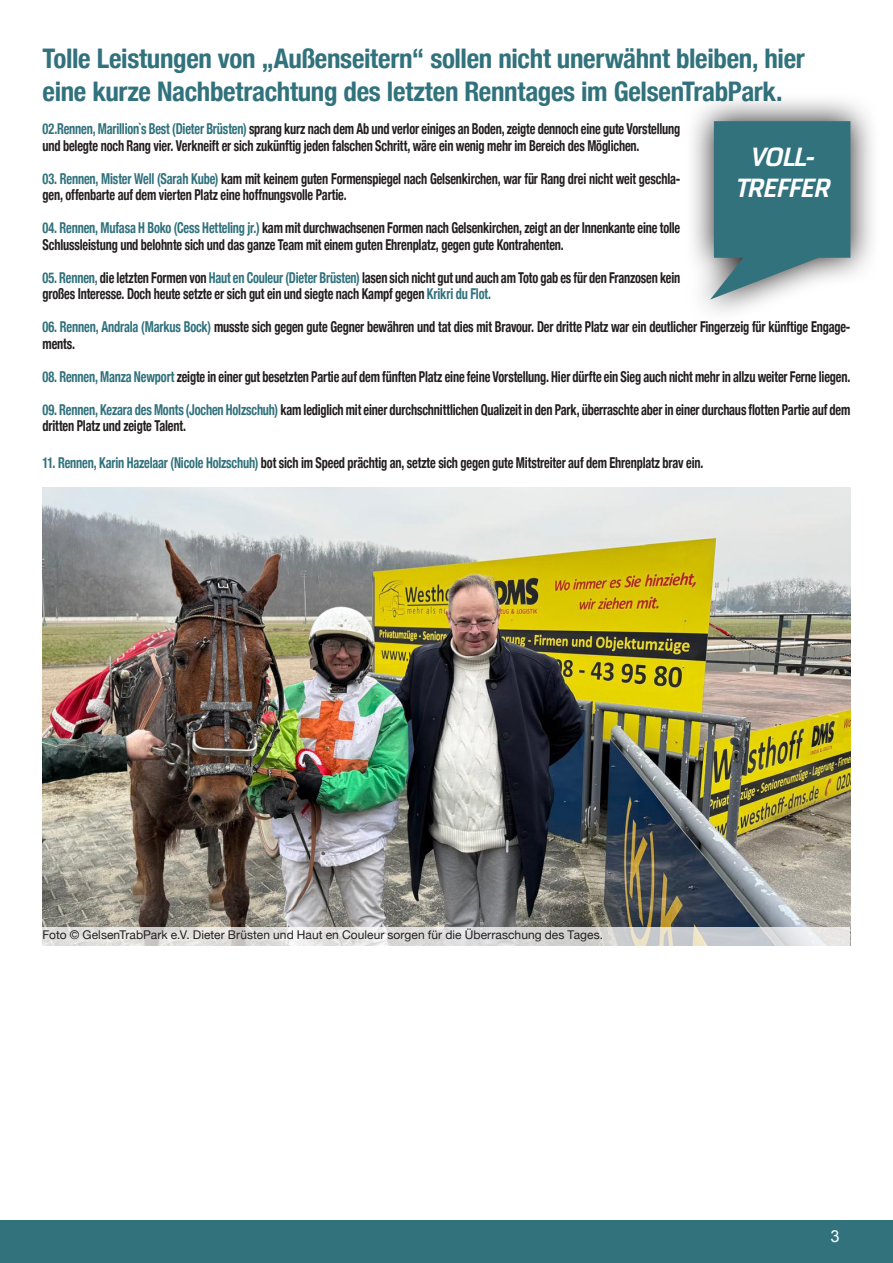
<style>
.page{position:relative;width:893px;height:1263px;background:#fff}
.page>*{position:absolute;margin:0;border:0;box-sizing:border-box;transform-origin:0 0}
.t1{font:700 condensed 27px/32.4px "Helvetica Neue";letter-spacing:-.01em;color:#31727d}
.t2{font:italic 900 25.5px/30.6px "Sommet";letter-spacing:-.025em;color:#fff;text-align:center}
.t3{font:16.5px "Arial";color:#fff}
.t4{font:700 condensed 15px/16.5px "Helvetica Neue";letter-spacing:-.015em;color:#231f20;scale:.82 1}
.t5{font:12px "Helvetica Neue";letter-spacing:.005em;color:#231f20}
.s1{color:#31727d}
</style>
<div class="page">
<div style="left:0;top:1220px;width:893px;height:43px;background:#31727d"></div>
<img style="left:43px;top:487px;width:807px;height:441px">
<svg style="left:43px;top:928px;width:807px;height:18px;background:#dbdbda"></svg>
<svg style="left:693px;top:100px;width:179px;height:213px"></svg>
<svg style="left:710px;top:121px;width:140px;height:179px;background:#4f848c"></svg>
<p class="t1" style="left:43px;top:41px;width:764px">Tolle Leistungen von „Außenseitern“ sollen nicht unerwähnt bleiben, hier eine kurze Nachbetrachtung des letzten Renntages im GelsenTrabPark.</p>
<p class="t4" style="left:43px;top:120px;width:779px"><span class="s1">02.Rennen, Marillion`s Best (Dieter Brüsten)</span> sprang kurz nach dem Ab und verlor einiges an Boden, zeigte dennoch eine gute Vorstellung und belegte noch Rang vier. Verkneift er sich zukünftig jeden falschen Schritt, wäre ein wenig mehr im Bereich des Möglichen.</p>
<p class="t4" style="left:43px;top:169px;width:779px"><span class="s1">03. Rennen, Mister Well (Sarah Kube)</span> kam mit keinem guten Formenspiegel nach Gelsenkirchen, war für Rang drei nicht weit geschla&shy;gen, offenbarte auf dem vierten Platz eine hoffnungsvolle Partie.</p>
<p class="t4" style="left:43px;top:219px;width:779px"><span class="s1">04. Rennen, Mufasa H Boko (Cess Hetteling jr.)</span> kam mit durchwachsenen Formen nach Gelsenkirchen, zeigt an der Innenkante eine tolle<br>Schlussleistung und belohnte sich und das ganze Team mit einem guten Ehrenplatz, gegen gute Kontrahenten.</p>
<p class="t4" style="left:43px;top:268px;width:779px"><span class="s1">05. Rennen,</span> die letzten Formen von <span class="s1">Haut en Couleur (Dieter Brüsten)</span> lasen sich nicht gut und auch am Toto gab es für den Franzosen kein großes Interesse. Doch heute setzte er sich gut ein und siegte nach Kampf gegen <span class="s1">Krikri du Flot.</span></p>
<p class="t4" style="left:43px;top:318px;width:987px"><span class="s1">06. Rennen, Andrala (Markus Bock)</span> musste sich gegen gute Gegner bewähren und tat dies mit Bravour. Der dritte Platz war ein deutlicher Fingerzeig für künftige Engage&shy;ments.</p>
<p class="t4" style="left:43px;top:367px;width:987px"><span class="s1">08. Rennen, Manza Newport</span> zeigte in einer gut besetzten Partie auf dem fünften Platz eine feine Vorstellung. Hier dürfte ein Sieg auch nicht mehr in allzu weiter Ferne liegen.</p>
<p class="t4" style="left:43px;top:400px;width:987px"><span class="s1">09. Rennen, Kezara des Monts (Jochen Holzschuh)</span> kam lediglich mit einer durchschnittlichen Qualizeit in den Park, überraschte aber in einer durchaus flotten Partie auf dem dritten Platz und zeigte Talent.</p>
<p class="t4" style="left:43px;top:453px;width:807px"><span class="s1">11. Rennen, Karin Hazelaar (Nicole Holzschuh)</span> bot sich im Speed prächtig an, setzte sich gegen gute Mitstreiter auf dem Ehrenplatz brav ein.</p>
<p class="t2" style="left:734px;top:142px;width:96px">VOLL-<br>TREFFER</p>
<p class="t5" style="left:43px;top:926px;width:562px">Foto © GelsenTrabPark e.V. Dieter Brüsten und Haut en Couleur sorgen für die Überraschung des Tages.</p>
<p class="t3" style="left:831px;top:1225px;width:11px">3</p>
</div>
